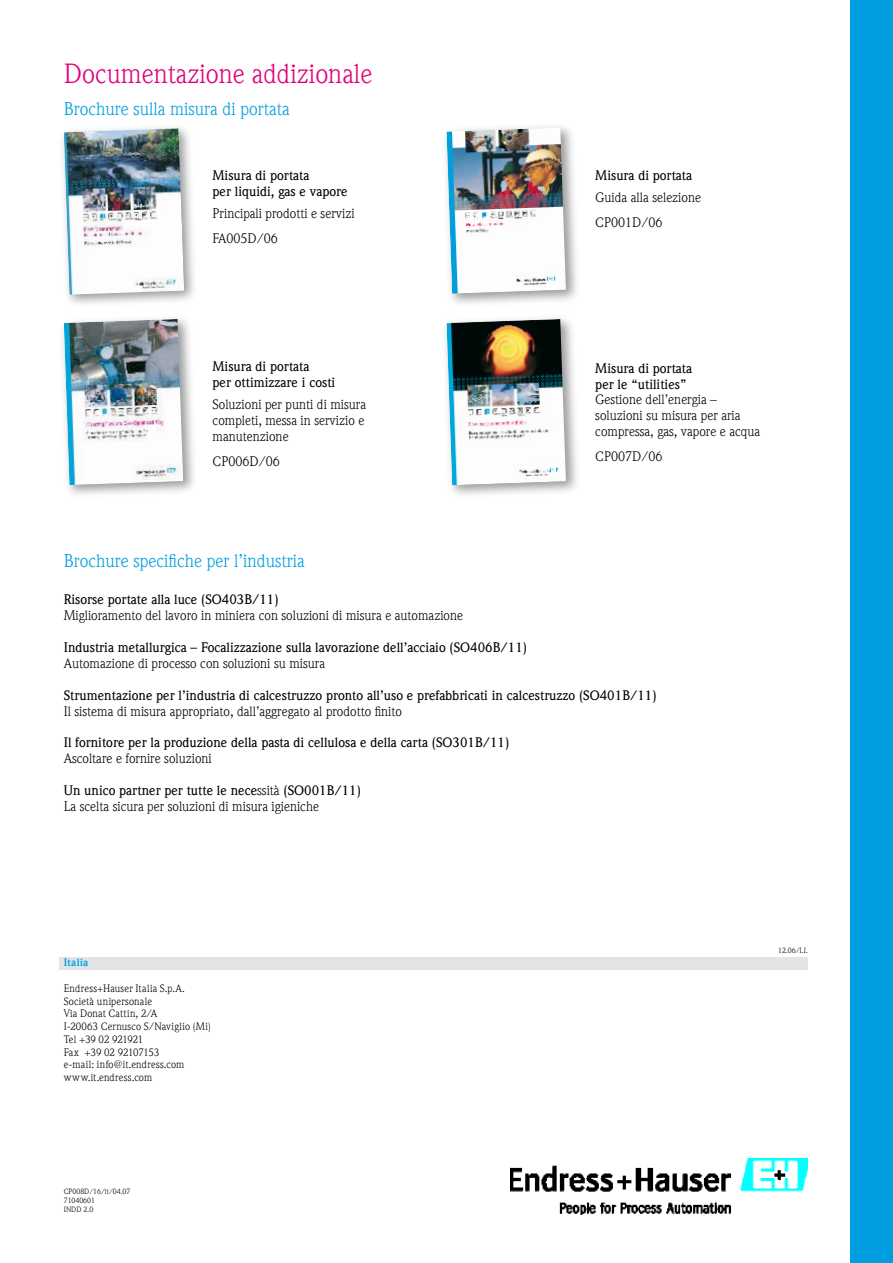
<style>
.page{position:relative;width:893px;height:1263px;background:#fff}
.page>*{position:absolute;margin:0;border:0;box-sizing:border-box;transform-origin:0 0}
.t1{font:27px "E+H Weidemann Com";color:#e2007a}
.t2{font:18px "E+H Weidemann Com";color:#009ee0}
.t3{font:13.5px/15.9px "E+H Weidemann Com";color:#000}
.t4{font:500 13.5px/15.9px "E+H Weidemann Com";color:#000}
.t5{font:10.5px/12.8px "E+H Weidemann Com";letter-spacing:.015em;color:#000}
.t6{font:700 10.5px "E+H Weidemann Com";letter-spacing:.04em;color:#009ee0}
.t7{font:7.5px/9px "E+H Weidemann Com";color:#000}
.s1{font-weight:500}
</style>
<div class="page">
<div style="left:850px;top:0;width:43px;height:1263px;background:#009ee0"></div>
<img style="left:510px;top:1158px;width:298px;height:57px">
<div style="left:58px;top:122px;width:140px;height:188px;background:#000;opacity:.4"></div>
<img style="left:64px;top:128px;width:120px;height:167px">
<div style="left:441px;top:122px;width:140px;height:187px;background:#000;opacity:.4"></div>
<img style="left:446px;top:128px;width:120px;height:166px">
<div style="left:58px;top:313px;width:140px;height:187px;background:#000;opacity:.4"></div>
<img style="left:64px;top:319px;width:119px;height:166px">
<div style="left:441px;top:313px;width:140px;height:187px;background:#000;opacity:.4"></div>
<img style="left:446px;top:319px;width:120px;height:166px">
<div style="left:60px;top:957px;width:748px;height:12px;background:#e3e4e4"></div>
<h1 class="t1" style="left:64px;top:58px;width:310px">Documentazione addizionale</h1>
<h2 class="t2" style="left:64px;top:99px;width:228px">Brochure sulla misura di portata</h2>
<p class="t4" style="left:213px;top:168px;width:137px">Misura di portata<br>per liquidi, gas e vapore</p>
<p class="t3" style="left:213px;top:201px;width:143px;line-height:24.9px">Principali prodotti e servizi<br>FA005D/06</p>
<p class="t4" style="left:213px;top:359px;width:124px">Misura di portata<br>per ottimizzare i costi</p>
<p class="t3" style="left:213px;top:397px;width:155px">Soluzioni per punti di misura completi, messa in servizio e manutenzione</p>
<p class="t3" style="left:213px;top:453px;width:69px">CP006D/06</p>
<p class="t4" style="left:595px;top:168px;width:98px">Misura di portata</p>
<p class="t3" style="left:595px;top:185px;width:107px;line-height:24.9px">Guida alla selezione<br>CP001D/06</p>
<p class="t4" style="left:595px;top:360px;width:98px">Misura di portata per le “utilities”</p>
<p class="t3" style="left:595px;top:392px;width:166px">Gestione dell’energia – soluzioni su misura per aria compressa, gas, vapore e acqua</p>
<p class="t3" style="left:595px;top:449px;width:69px">CP007D/06</p>
<h2 class="t2" style="left:64px;top:550px;width:243px">Brochure specifiche per l’industria</h2>
<p class="t4" style="left:64px;top:592px;width:216px">Risorse portate alla luce (SO403B/11)</p>
<p class="t3" style="left:64px;top:607px;width:401px">Miglioramento del lavoro in miniera con soluzioni di misura e automazione</p>
<p class="t4" style="left:64px;top:639px;width:465px">Industria metallurgica – Focalizzazione sulla lavorazione dell’acciaio (SO406B/11)</p>
<p class="t3" style="left:64px;top:655px;width:263px">Automazione di processo con soluzioni su misura</p>
<p class="t4" style="left:64px;top:687px;width:594px">Strumentazione per l’industria di calcestruzzo pronto all’uso e prefabbricati in calcestruzzo (SO401B/11)</p>
<p class="t3" style="left:64px;top:703px;width:340px">Il sistema di misura appropriato, dall’aggregato al prodotto finito</p>
<p class="t4" style="left:64px;top:735px;width:447px">Il fornitore per la produzione della pasta di cellulosa e della carta (SO301B/11)</p>
<p class="t3" style="left:64px;top:751px;width:149px">Ascoltare e fornire soluzioni</p>
<p class="t3" style="left:64px;top:783px;width:299px"><span class="s1">Un unico partner per tutte le nece</span>ssità <span class="s1">(SO001B/11)<br></span>La scelta sicura per soluzioni di misura igieniche</p>
<p class="t6" style="left:64px;top:956px;width:26px">Italia</p>
<p class="t5" style="left:64px;top:982px;width:149px">Endress+Hauser Italia S.p.A.<br>Società unipersonale<br>Via Donat Cattin, 2/A<br>I-20063 Cernusco S/Naviglio (Mi)<br>Tel +39 02 921921<br>Fax +39 02 92107153<br>e-mail: info@it.endress.com www.it.endress.com</p>
<p class="t7" style="left:64px;top:1187px;width:68px">CP008D/16/it/04.07<br>71040601<br>INDD 2.0</p>
<p class="t7" style="left:778px;top:946px;width:31px">12.06/I.I.</p>
</div>
